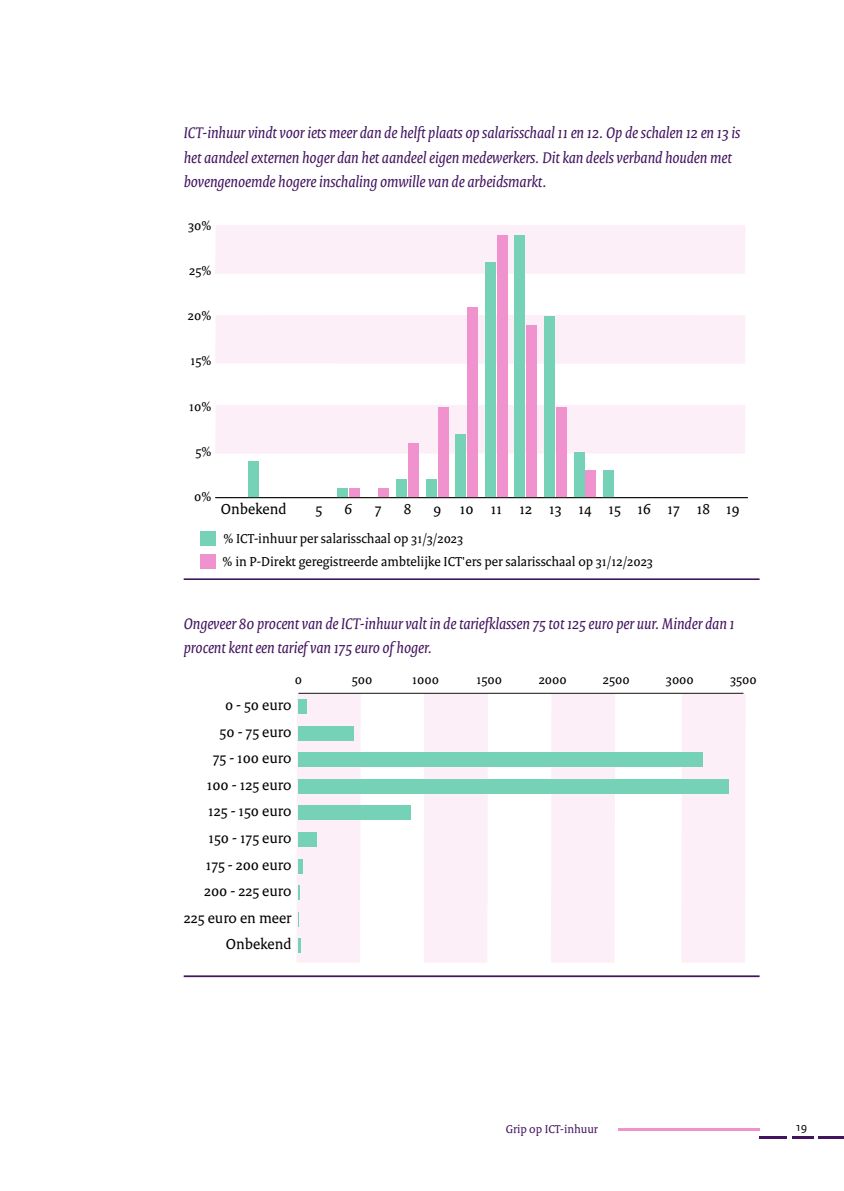
<style>
.page{position:relative;width:844px;height:1191px;background:#fff}
.page>*{position:absolute;margin:0;border:0;box-sizing:border-box;transform-origin:0 0}
.ABDTOPConsult_07_TabelBijschrift{font:italic 16.62px/24.5px "Rijksoverheid Serif";color:#42145f}
.t1{font:15.75px "Rijksoverheid Serif";color:#000}
.t2{font:14px "Rijksoverheid Serif";color:#000}
.t3{font:12.25px "Rijksoverheid Serif";color:#42145f}
.t4{font:12.25px "Rijksoverheid Sans Text";color:#000}
</style>
<div class="page">
<div style="left:215px;top:225px;width:530px;height:49px;background:#fdeff8"></div>
<div style="left:215px;top:315px;width:530px;height:49px;background:#fdeff8"></div>
<div style="left:215px;top:405px;width:530px;height:48px;background:#fdeff8"></div>
<div style="left:200px;top:554px;width:15px;height:14px;background:#f092cd"></div>
<div style="left:200px;top:531px;width:15px;height:14px;background:#76d2b6"></div>
<div style="left:349px;top:488px;width:10px;height:9px;background:#f092cd"></div>
<div style="left:378px;top:488px;width:11px;height:9px;background:#f092cd"></div>
<div style="left:408px;top:443px;width:10px;height:54px;background:#f092cd"></div>
<div style="left:437px;top:407px;width:11px;height:90px;background:#f092cd"></div>
<div style="left:467px;top:307px;width:11px;height:190px;background:#f092cd"></div>
<div style="left:497px;top:235px;width:10px;height:262px;background:#f092cd"></div>
<div style="left:526px;top:325px;width:11px;height:172px;background:#f092cd"></div>
<div style="left:556px;top:407px;width:10px;height:90px;background:#f092cd"></div>
<div style="left:585px;top:470px;width:11px;height:27px;background:#f092cd"></div>
<div style="left:248px;top:461px;width:11px;height:36px;background:#76d2b6"></div>
<div style="left:337px;top:488px;width:11px;height:9px;background:#76d2b6"></div>
<div style="left:396px;top:479px;width:11px;height:18px;background:#76d2b6"></div>
<div style="left:426px;top:479px;width:10px;height:18px;background:#76d2b6"></div>
<div style="left:455px;top:434px;width:11px;height:63px;background:#76d2b6"></div>
<div style="left:485px;top:262px;width:10px;height:235px;background:#76d2b6"></div>
<div style="left:514px;top:235px;width:11px;height:262px;background:#76d2b6"></div>
<div style="left:544px;top:316px;width:10px;height:181px;background:#76d2b6"></div>
<div style="left:573px;top:452px;width:11px;height:45px;background:#76d2b6"></div>
<div style="left:603px;top:470px;width:11px;height:27px;background:#76d2b6"></div>
<hr style="left:215px;top:497px;width:532px;height:1px;background:#12120d">
<hr style="left:184px;top:578px;width:575px;height:2px;background:#42145f">
<div style="left:296px;top:693px;width:64px;height:269px;background:#fdeff8"></div>
<div style="left:681px;top:693px;width:64px;height:269px;background:#fdeff8"></div>
<div style="left:550px;top:693px;width:65px;height:269px;background:#fdeff8"></div>
<div style="left:423px;top:693px;width:65px;height:269px;background:#fdeff8"></div>
<hr style="left:184px;top:975px;width:575px;height:2px;background:#42145f">
<hr style="left:298px;top:693px;width:445px;height:1px;background:#12120d">
<div style="left:298px;top:699px;width:9px;height:15px;background:#76d2b6"></div>
<div style="left:298px;top:725px;width:56px;height:15px;background:#76d2b6"></div>
<div style="left:298px;top:752px;width:405px;height:15px;background:#76d2b6"></div>
<div style="left:298px;top:779px;width:431px;height:15px;background:#76d2b6"></div>
<div style="left:298px;top:805px;width:113px;height:15px;background:#76d2b6"></div>
<div style="left:298px;top:832px;width:19px;height:15px;background:#76d2b6"></div>
<div style="left:298px;top:858px;width:5px;height:15px;background:#76d2b6"></div>
<svg style="left:298px;top:885px;width:2px;height:15px"></svg>
<svg style="left:298px;top:912px;width:1px;height:14px"></svg>
<svg style="left:298px;top:938px;width:2px;height:15px"></svg>
<hr style="left:818px;top:1135px;width:25px;height:3px;background:#42145f">
<hr style="left:791px;top:1135px;width:22px;height:3px;background:#42145f">
<hr style="left:759px;top:1135px;width:28px;height:3px;background:#42145f">
<hr style="left:617px;top:1128px;width:142px;height:3px;background:#f092cd">
<p class="ABDTOPConsult_07_TabelBijschrift" style="left:184px;top:121px;width:558px">ICT-inhuur vindt voor iets meer dan de helft plaats op salarisschaal 11 en 12. Op de schalen 12 en 13 is het aandeel externen hoger dan het aandeel eigen medewerkers. Dit kan deels verband houden met bovengenoemde hogere inschaling omwille van de arbeidsmarkt.</p>
<p class="t2" style="left:188px;top:217px;width:25px">30%</p>
<p class="t2" style="left:189px;top:262px;width:24px">25%</p>
<p class="t2" style="left:188px;top:307px;width:25px">20%</p>
<p class="t2" style="left:190px;top:352px;width:23px">15%</p>
<p class="t2" style="left:189px;top:398px;width:24px">10%</p>
<p class="t2" style="left:195px;top:443px;width:18px">5%</p>
<p class="t2" style="left:194px;top:488px;width:19px">0%</p>
<p class="t1" style="left:221px;top:500px;width:67px">Onbekend</p>
<p class="t1" style="left:315px;top:500px;width:8px">5</p>
<p class="t1" style="left:344px;top:500px;width:9px">6</p>
<p class="t1" style="left:374px;top:500px;width:8px">7</p>
<p class="t1" style="left:404px;top:500px;width:9px">8</p>
<p class="t1" style="left:433px;top:500px;width:308px">9 10 11 12 13 14 15 16 17 18 19</p>
<p class="t2" style="left:223px;top:530px;width:241px">% ICT-inhuur per salarisschaal op 31/3/2023</p>
<p class="t2" style="left:222px;top:552px;width:431px">% in P-Direkt geregistreerde ambtelijke ICT'ers per salarisschaal op 31/12/2023</p>
<p class="ABDTOPConsult_07_TabelBijschrift" style="left:184px;top:611px;width:552px">Ongeveer 80 procent van de ICT-inhuur valt in de tariefklassen 75 tot 125 euro per uur. Minder dan 1 procent kent een tarief van 175 euro of hoger.</p>
<p class="t2" style="left:295px;top:671px;width:9px">0</p>
<p class="t2" style="left:351px;top:671px;width:22px">500</p>
<p class="t2" style="left:412px;top:671px;width:28px">1000</p>
<p class="t2" style="left:476px;top:671px;width:27px">1500</p>
<p class="t2" style="left:538px;top:671px;width:29px">2000</p>
<p class="t2" style="left:602px;top:671px;width:28px">2500</p>
<p class="t2" style="left:665px;top:671px;width:29px">3000</p>
<p class="t2" style="left:730px;top:671px;width:28px">3500</p>
<p class="t1" style="left:225px;top:695px;width:68px">0 - 50 euro</p>
<p class="t1" style="left:219px;top:722px;width:73px">50 - 75 euro</p>
<p class="t1" style="left:213px;top:748px;width:80px">75 - 100 euro</p>
<p class="t1" style="left:207px;top:775px;width:86px">100 - 125 euro</p>
<p class="t1" style="left:208px;top:802px;width:85px">125 - 150 euro</p>
<p class="t1" style="left:208px;top:828px;width:84px">150 - 175 euro</p>
<p class="t1" style="left:206px;top:855px;width:87px">175 - 200 euro</p>
<p class="t1" style="left:204px;top:881px;width:89px">200 - 225 euro</p>
<p class="t1" style="left:184px;top:908px;width:109px">225 euro en meer</p>
<p class="t1" style="left:226px;top:934px;width:67px">Onbekend</p>
<p class="t3" style="left:505px;top:1121px;width:94px">Grip op ICT-inhuur</p>
<p class="t4" style="left:796px;top:1120px;width:12px">19</p>
</div>
